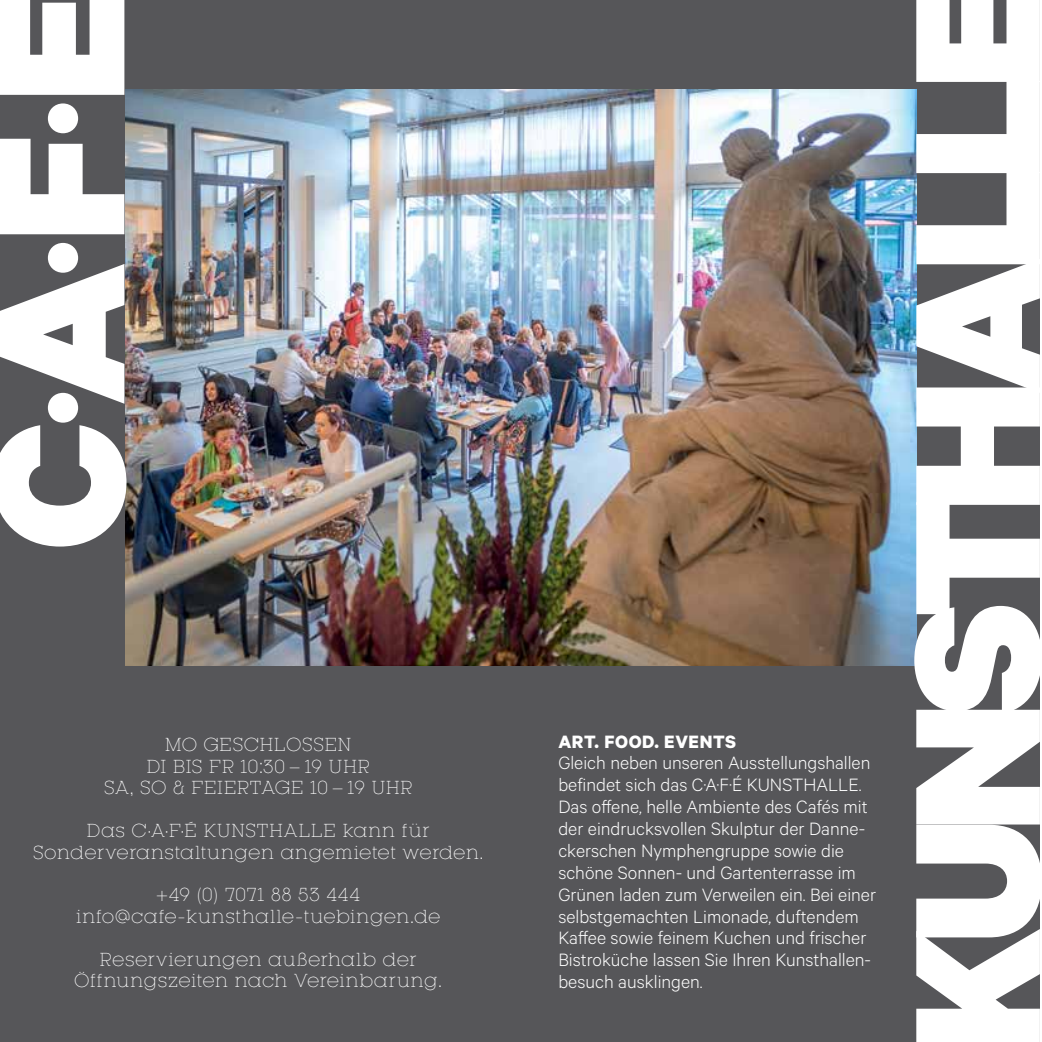
<style>
.page{position:relative;width:1042px;height:1042px;background:#fff}
.page>*{position:absolute;margin:0;border:0;box-sizing:border-box;transform-origin:0 0}
.t1{font:900 201.25px "Calibre";letter-spacing:-.06em;color:#fff}
.t2{font:300 20.12px/21.9px "Calibre";color:#fff}
.t3{font:700 20.12px "Calibre";letter-spacing:.03em;color:#fff}
.t4{font:300 17.5px/21.3px "Kettering 105";letter-spacing:.045em;color:#fff;text-align:center}
</style>
<div class="page">
<div style="left:0;top:0;width:1039px;height:1042px;background:#565659"></div>
<img style="left:125px;top:90px;width:791px;height:575px">
<svg style="left:0;top:0;width:126px;height:546px;fill:#fff"></svg>
<p class="t4" style="left:104px;top:734px;width:310px">MO GESCHLOSSEN<br>DI BIS FR 10:30 – 19 UHR<br>SA, SO &amp; FEIERTAGE 10 – 19 UHR</p>
<p class="t4" style="left:33px;top:820px;width:451px">Das C·A·F·É KUNSTHALLE kann für<br>Sonderveranstaltungen angemietet werden.</p>
<p class="t4" style="left:76px;top:884px;width:366px">+49 (0) 7071 88 53 444 info@cafe-kunsthalle-tuebingen.de</p>
<p class="t4" style="left:75px;top:948px;width:369px">Reservierungen außerhalb der<br>Öffnungszeiten nach Vereinbarung.</p>
<p class="t3" style="left:558px;top:729px;width:179px">ART. FOOD. EVENTS</p>
<p class="t2" style="left:558px;top:751px;width:319px">Gleich neben unseren Ausstellungshallen befindet sich das C·A·F·É KUNSTHALLE.<br>Das offene, helle Ambiente des Cafés mit der eindrucksvollen Skulptur der Danne&shy;ckerschen Nymphengruppe sowie die schöne Sonnen- und Gartenterrasse im Grünen laden zum Verweilen ein. Bei einer selbstgemachten Limonade, duftendem Kaffee sowie feinem Kuchen und frischer Bistroküche lassen Sie Ihren Kunsthallen&shy;besuch ausklingen.</p>
<h1 class="t1" style="left:850px;top:1054px;width:1072px;rotate:-90deg">KUNSTHALLE</h1>
</div>
